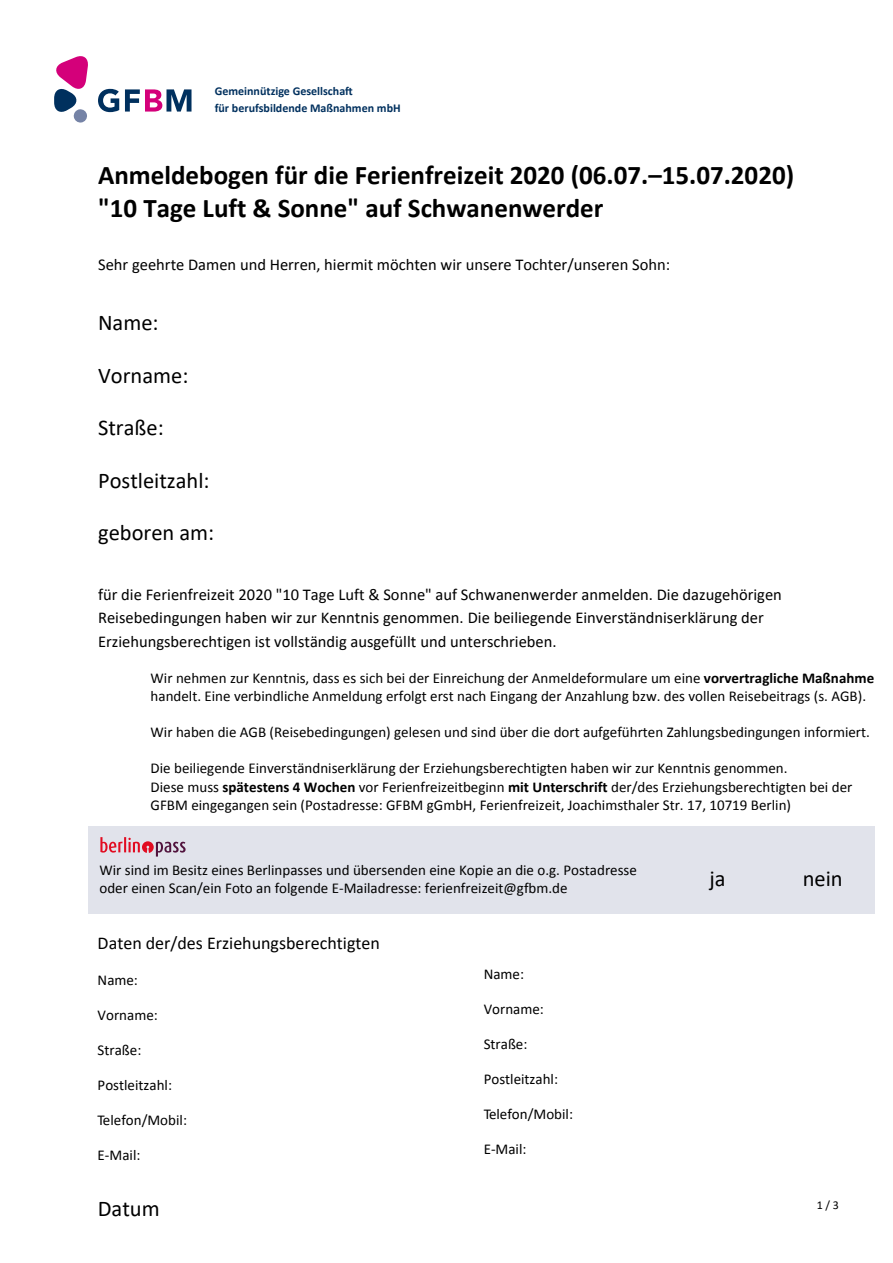
<style>
.page{position:relative;width:893px;height:1263px;background:#fff}
.page>*{position:absolute;margin:0;border:0;box-sizing:border-box;transform-origin:0 0}
.t1{font:700 27px/32.4px "Calibri";color:#000}
.t2{font:22.5px "Calibri";color:#000}
.t3{font:18px "Calibri";color:#000}
.t4{font:16.5px/23.4px "Calibri";color:#000}
.t5{font:15px/18px "Calibri";color:#000}
.t6{font:700 12px/16.5px "Calibri";color:#00305e}
.t7{font:12px "Calibri";color:#000}
.s1{font-weight:700}
</style>
<div class="page">
<div style="left:89px;top:826px;width:786px;height:87px;background:#e1e3eb"></div>
<svg style="left:98px;top:89px;width:21px;height:23px"></svg>
<svg style="left:125px;top:89px;width:67px;height:23px"></svg>
<svg style="left:54px;top:56px;width:34px;height:67px"></svg>
<svg style="left:100px;top:837px;width:86px;height:19px"></svg>
<p class="t6" style="left:215px;top:83px;width:187px">Gemeinnützige Gesellschaft<br>für berufsbildende Maßnahmen mbH</p>
<h1 class="t1" style="left:98px;top:159px;width:697px">Anmeldebogen für die Ferienfreizeit 2020 (06.07.–15.07.2020) "10 Tage Luft &amp; Sonne" auf Schwanenwerder</h1>
<p class="t4" style="left:98px;top:252px;width:574px">Sehr geehrte Damen und Herren, hiermit möchten wir unsere Tochter/unseren Sohn:</p>
<h2 class="t2" style="left:98px;top:307px;width:62px">Name:</h2>
<h2 class="t2" style="left:98px;top:360px;width:92px">Vorname:</h2>
<h2 class="t2" style="left:98px;top:412px;width:67px">Straße:</h2>
<h2 class="t2" style="left:98px;top:465px;width:113px">Postleitzahl:</h2>
<h2 class="t2" style="left:98px;top:517px;width:118px">geboren am:</h2>
<p class="t4" style="left:98px;top:582px;width:685px">für die Ferienfreizeit 2020 "10 Tage Luft &amp; Sonne" auf Schwanenwerder anmelden. Die dazugehörigen<br>Reisebedingungen haben wir zur Kenntnis genommen. Die beiliegende Einverständniserklärung der<br>Erziehungsberechtigen ist vollständig ausgefüllt und unterschrieben.</p>
<p class="t5" style="left:151px;top:669px;width:725px">Wir nehmen zur Kenntnis, dass es sich bei der Einreichung der Anmeldeformulare um eine <span class="s1">vorvertragliche Maßnahme </span>handelt. Eine verbindliche Anmeldung erfolgt erst nach Eingang der Anzahlung bzw. des vollen Reisebeitrags (s. AGB).</p>
<p class="t5" style="left:151px;top:723px;width:721px">Wir haben die AGB (Reisebedingungen) gelesen und sind über die dort aufgeführten Zahlungsbedingungen informiert.</p>
<p class="t5" style="left:151px;top:759px;width:703px;line-height:18.6px">Die beiliegende Einverständniserklärung der Erziehungsberechtigten haben wir zur Kenntnis genommen.<br>Diese muss <span class="s1">spätestens 4 Wochen</span> vor Ferienfreizeitbeginn <span class="s1">mit Unterschrift</span> der/des Erziehungsberechtigten bei der<br>GFBM eingegangen sein (Postadresse: GFBM gGmbH, Ferienfreizeit, Joachimsthaler Str. 17, 10719 Berlin)</p>
<p class="t5" style="left:99px;top:861px;width:539px">Wir sind im Besitz eines Berlinpasses und übersenden eine Kopie an die o.g. Postadresse oder einen Scan/ein Foto an folgende E-Mailadresse: ferienfreizeit@gfbm.de</p>
<p class="t3" style="left:98px;top:930px;width:284px">Daten der/des Erziehungsberechtigten</p>
<p class="t5" style="left:98px;top:970px;width:42px">Name:</p>
<p class="t5" style="left:98px;top:1005px;width:62px">Vorname:</p>
<p class="t5" style="left:98px;top:1040px;width:45px">Straße:</p>
<p class="t5" style="left:98px;top:1075px;width:76px">Postleitzahl:</p>
<p class="t5" style="left:98px;top:1110px;width:91px">Telefon/Mobil:</p>
<p class="t5" style="left:98px;top:1145px;width:44px">E-Mail:</p>
<p class="t5" style="left:484px;top:965px;width:42px">Name:</p>
<p class="t5" style="left:484px;top:1000px;width:62px">Vorname:</p>
<p class="t5" style="left:484px;top:1035px;width:45px">Straße:</p>
<p class="t5" style="left:484px;top:1070px;width:76px">Postleitzahl:</p>
<p class="t5" style="left:484px;top:1105px;width:91px">Telefon/Mobil:</p>
<p class="t5" style="left:484px;top:1140px;width:44px">E-Mail:</p>
<h2 class="t2" style="left:98px;top:1193px;width:63px">Datum</h2>
<h2 class="t2" style="left:709px;top:863px;width:18px">ja</h2>
<h2 class="t2" style="left:803px;top:863px;width:41px">nein</h2>
<p class="t7" style="left:817px;top:1197px;width:24px">1 / 3</p>
</div>
